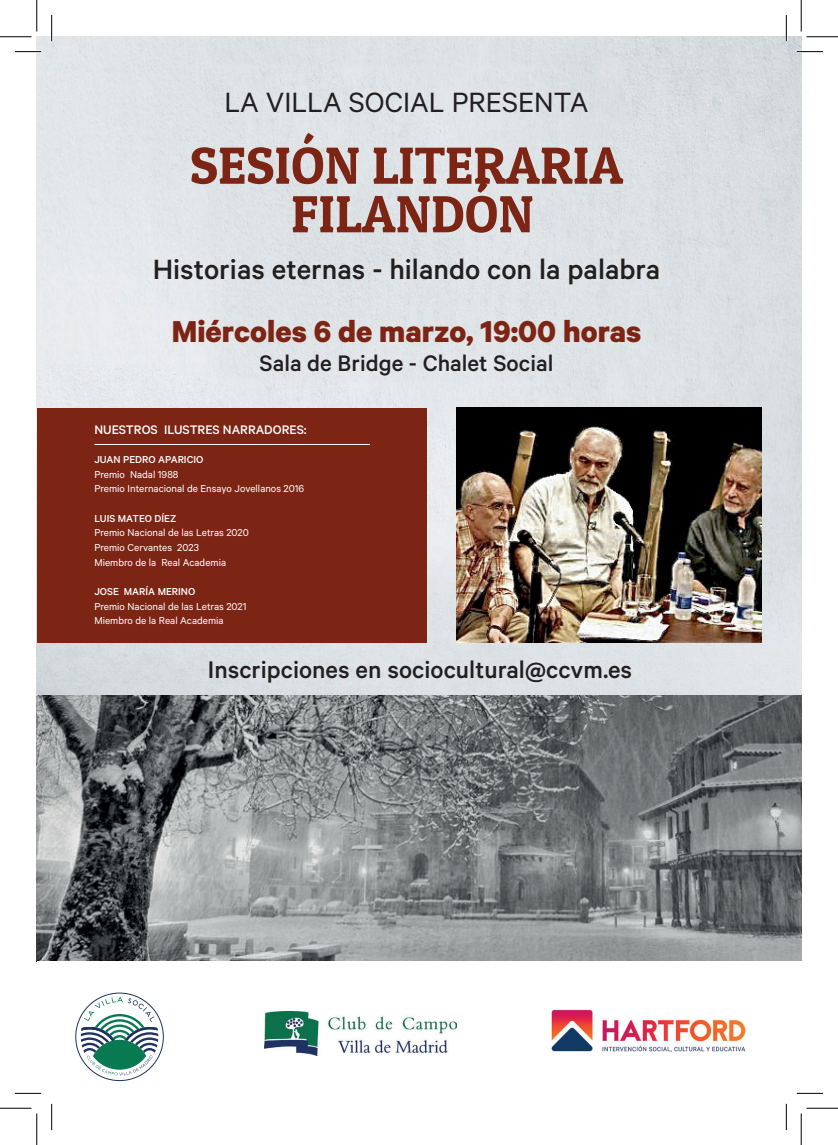
<style>
.page{position:relative;width:838px;height:1145px;background:#fff}
.page>*{position:absolute;margin:0;border:0;box-sizing:border-box;transform-origin:0 0}
.t1{font:52.32px/48.5px "Patua One";color:#7d2515;text-align:center}
.t2{font:700 33.95px "Calibre";color:#7d2515}
.t3{font:500 31.32px "Calibre";color:#231f20}
.t4{font:31.32px "Calibre";color:#231f20}
.t5{font:500 26.95px "Calibre";color:#231f20}
.t6{font:500 25.38px "Calibre";color:#231f20}
.t7{font:500 14px "Calibre";color:#fff}
.t8{font:11.38px/14.7px "Calibre";color:#fff}
.t9{font:500 11.38px "Calibre";color:#fff}
</style>
<div class="page">
<img style="left:37px;top:694px;width:764px;height:267px">
<img style="left:37px;top:37px;width:764px;height:657px">
<div style="left:37px;top:408px;width:389px;height:234px;background:#7d2515"></div>
<hr style="left:94px;top:444px;width:276px;height:1px;background:#fff">
<img style="left:456px;top:408px;width:305px;height:234px">
<svg style="left:81px;top:997px;width:77px;height:79px"></svg>
<img style="left:264px;top:1011px;width:192px;height:45px">
<img style="left:551px;top:1009px;width:195px;height:43px">
<hr style="left:15px;top:51px;width:26px;height:2px;background:#fff">
<hr style="left:796px;top:51px;width:27px;height:2px;background:#fff">
<hr style="left:51px;top:15px;width:2px;height:26px;background:#fff">
<hr style="left:785px;top:15px;width:2px;height:26px;background:#fff">
<svg style="left:15px;top:51px;width:26px;height:1px"></svg>
<svg style="left:796px;top:51px;width:27px;height:1px"></svg>
<svg style="left:15px;top:1093px;width:26px;height:1px"></svg>
<svg style="left:796px;top:1093px;width:27px;height:1px"></svg>
<svg style="left:51px;top:15px;width:1px;height:26px"></svg>
<svg style="left:51px;top:1104px;width:1px;height:26px"></svg>
<svg style="left:786px;top:15px;width:1px;height:26px"></svg>
<svg style="left:786px;top:1104px;width:1px;height:26px"></svg>
<hr style="left:0;top:36px;width:32px;height:1px;background:#000">
<hr style="left:806px;top:36px;width:31px;height:1px;background:#000">
<hr style="left:0;top:1108px;width:32px;height:1px;background:#000">
<hr style="left:806px;top:1108px;width:31px;height:1px;background:#000">
<hr style="left:36px;top:0;width:1px;height:31px;background:#000">
<hr style="left:36px;top:1113px;width:1px;height:32px;background:#000">
<hr style="left:800px;top:0;width:1px;height:31px;background:#000">
<hr style="left:800px;top:1113px;width:1px;height:32px;background:#000">
<h3 class="t4" style="left:224px;top:84px;width:366px">LA VILLA SOCIAL PRESENTA</h3>
<h1 class="t1" style="left:190px;top:141px;width:435px">SESIÓN LITERARIA<br>FILANDÓN</h1>
<h3 class="t3" style="left:153px;top:251px;width:509px">Historias eternas - hilando con la palabra</h3>
<h2 class="t2" style="left:172px;top:310px;width:471px">Miércoles 6 de marzo, 19:00 horas</h2>
<h3 class="t6" style="left:259px;top:348px;width:295px">Sala de Bridge - Chalet Social</h3>
<p class="t7" style="left:94px;top:421px;width:214px">NUESTROS ILUSTRES NARRADORES:</p>
<p class="t9" style="left:94px;top:453px;width:110px">JUAN PEDRO APARICIO</p>
<p class="t8" style="left:94px;top:466px;width:211px">Premio Nadal 1988<br>Premio Internacional de Ensayo Jovellanos 2016</p>
<p class="t9" style="left:94px;top:511px;width:83px">LUIS MATEO DÍEZ</p>
<p class="t8" style="left:94px;top:525px;width:156px">Premio Nacional de las Letras 2020<br>Premio Cervantes 2023<br>Miembro de la Real Academia</p>
<p class="t9" style="left:94px;top:585px;width:102px">JOSE MARÍA MERINO</p>
<p class="t8" style="left:94px;top:598px;width:154px">Premio Nacional de las Letras 2021<br>Miembro de la Real Academia</p>
<h3 class="t5" style="left:208px;top:654px;width:425px">Inscripciones en sociocultural@ccvm.es</h3>
</div>
